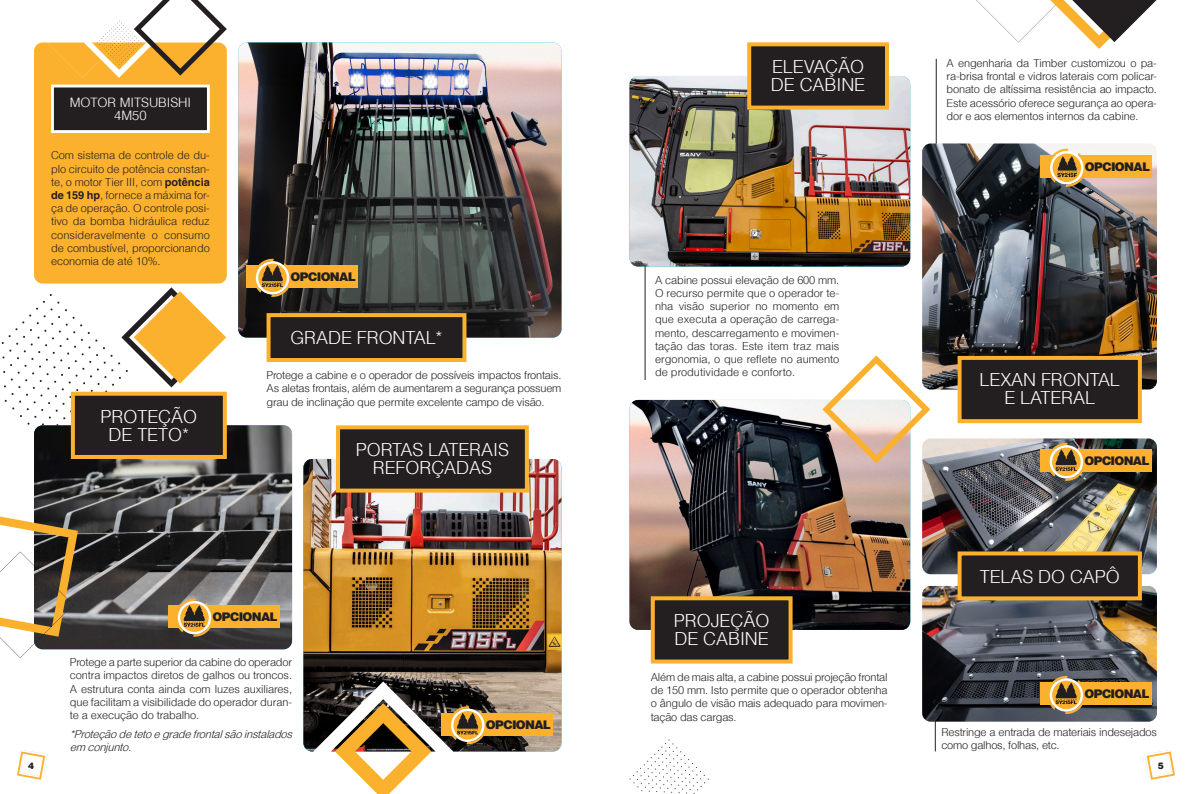
<style>
.page{position:relative;width:1191px;height:794px;background:#fff}
.page>*{position:absolute;margin:0;border:0;box-sizing:border-box;transform-origin:0 0}
.t1{font:300 18px/18px "Helvetica";letter-spacing:-.005em;color:#fff;text-align:center}
.t2{font:300 13px/13px "Helvetica";letter-spacing:-.005em;color:#fff;text-align:center}
.t3{font:900 11.9px "Helvetica";letter-spacing:-.06em;color:#231f20}
.t4{font:300 11px/13.2px "Helvetica";letter-spacing:-.015em;color:#231f20;text-align:justify}
.t5{font:italic 300 11px/13.2px "Helvetica";color:#231f20}
.t6{font:900 9px "Helvetica LT Std";color:#231f20}
.s1{font-weight:700}
</style>
<div class="page">
<img style="left:629px;top:400px;width:281px;height:230px">
<hr style="left:645px;top:255px;width:1px;height:125px;background:#231f20">
<img style="left:303px;top:459px;width:258px;height:292px">
<hr style="left:936px;top:59px;width:1px;height:185px;background:#231f20">
<img style="left:922px;top:143px;width:235px;height:246px">
<div style="left:959px;top:358px;width:180px;height:63px;background:#231f20"></div>
<div style="left:957px;top:356px;width:184px;height:67px;border:4px solid #fbb12e"></div>
<svg style="left:2px;top:287px;width:224px;height:138px"></svg>
<hr style="left:935px;top:707px;width:1px;height:44px;background:#231f20">
<img style="left:922px;top:586px;width:235px;height:135px">
<img style="left:922px;top:438px;width:235px;height:136px">
<div style="left:959px;top:553px;width:180px;height:45px;background:#231f20"></div>
<div style="left:957px;top:551px;width:184px;height:49px;border:4px solid #fbb12e"></div>
<div style="left:34px;top:43px;width:193px;height:240px;background:#fbb12e;border-radius:9px"></div>
<img style="left:238px;top:43px;width:323px;height:294px">
<img style="left:34px;top:425px;width:258px;height:224px">
<img style="left:629px;top:76px;width:281px;height:190px">
<div style="left:268px;top:315px;width:196px;height:45px;background:#231f20"></div>
<div style="left:266px;top:313px;width:200px;height:49px;border:4px solid #fbb12e"></div>
<div style="left:653px;top:598px;width:137px;height:63px;background:#231f20"></div>
<div style="left:651px;top:596px;width:141px;height:67px;border:4px solid #fbb12e"></div>
<div style="left:749px;top:44px;width:138px;height:64px;background:#231f20"></div>
<div style="left:747px;top:42px;width:142px;height:68px;border:4px solid #fbb12e"></div>
<div style="left:73px;top:394px;width:152px;height:63px;background:#231f20"></div>
<div style="left:71px;top:392px;width:156px;height:67px;border:4px solid #fbb12e"></div>
<div style="left:52px;top:86px;width:156px;height:46px;background:#231f20"></div>
<div style="left:51px;top:85px;width:159px;height:48px;border:3px solid #fff"></div>
<svg style="left:822px;top:355px;width:108px;height:108px"></svg>
<svg style="left:34px;top:0;width:193px;height:78px"></svg>
<svg style="left:629px;top:739px;width:80px;height:55px"></svg>
<svg style="left:976px;top:0;width:180px;height:49px"></svg>
<svg style="left:0;top:516px;width:78px;height:142px"></svg>
<div style="left:1040px;top:156px;width:111px;height:22px;background:#fbb12e"></div>
<svg style="left:1047px;top:149px;width:39px;height:38px"></svg>
<div style="left:338px;top:427px;width:189px;height:63px;background:#231f20"></div>
<div style="left:336px;top:425px;width:193px;height:67px;border:4px solid #fbb12e"></div>
<div style="left:441px;top:713px;width:112px;height:22px;background:#fbb12e"></div>
<svg style="left:313px;top:681px;width:174px;height:113px"></svg>
<div style="left:1040px;top:450px;width:111px;height:22px;background:#fbb12e"></div>
<svg style="left:1047px;top:442px;width:38px;height:39px"></svg>
<div style="left:168px;top:605px;width:111px;height:22px;background:#fbb12e"></div>
<svg style="left:175px;top:598px;width:39px;height:39px"></svg>
<div style="left:246px;top:266px;width:111px;height:22px;background:#fbb12e"></div>
<svg style="left:253px;top:259px;width:39px;height:38px"></svg>
<div style="left:1040px;top:683px;width:111px;height:22px;background:#fbb12e"></div>
<svg style="left:1047px;top:676px;width:38px;height:38px"></svg>
<svg style="left:17px;top:750px;width:30px;height:30px"></svg>
<svg style="left:1145px;top:750px;width:30px;height:30px"></svg>
<p class="t2" style="left:70px;top:96px;width:123px">MOTOR MITSUBISHI<br>4M50</p>
<p class="t4" style="left:51px;top:149px;width:160px">Com sistema de controle de du&shy;plo circuito de potência constan&shy;te, o motor Tier III, com <span class="s1">potência de 159 hp</span>, fornece a máxima for&shy;ça de operação. O controle posi&shy;tivo da bomba hidráulica reduz consideravelmente o consumo de combustível, proporcionando economia de até 10%.</p>
<p class="t1" style="left:101px;top:407px;width:98px">PROTEÇÃO<br>DE TETO*</p>
<p class="t3" style="left:291px;top:269px;width:67px">OPCIONAL</p>
<p class="t1" style="left:290px;top:328px;width:154px">GRADE FRONTAL*</p>
<p class="t4" style="left:266px;top:368px;width:296px">Protege a cabine e o operador de possíveis impactos frontais.<br>As aletas frontais, além de aumentarem a segurança possuem grau de inclinação que permite excelente campo de visão.</p>
<p class="t1" style="left:356px;top:440px;width:155px">PORTAS LATERAIS<br>REFORÇADAS</p>
<p class="t3" style="left:212px;top:609px;width:67px">OPCIONAL</p>
<p class="t4" style="left:70px;top:655px;width:224px">Protege a parte superior da cabine do operador contra impactos diretos de galhos ou troncos.<br>A estrutura conta ainda com luzes auxiliares, que facilitam a visibilidade do operador duran&shy;te a execução do trabalho.</p>
<p class="t5" style="left:70px;top:727px;width:227px">*Proteçãodetetoegradefrontalsãoinstalados em conjunto.</p>
<p class="t3" style="left:486px;top:716px;width:67px">OPCIONAL</p>
<p class="t1" style="left:771px;top:57px;width:96px;text-align:left">ELEVAÇÃO<br>DE CABINE</p>
<p class="t4" style="left:655px;top:273px;width:186px">A cabine possui elevação de 600 mm.<br>O recurso permite que o operador te&shy;nha visão superior no momento em que executa a operação de carrega&shy;mento, descarregamento e movimen&shy;tação das toras. Este item traz mais ergonomia, o que reflete no aumento de produtividade e conforto.</p>
<p class="t1" style="left:674px;top:611px;width:97px;text-align:left">PROJEÇÃO<br>DE CABINE</p>
<p class="t4" style="left:651px;top:670px;width:238px">Além de mais alta, a cabine possui projeção frontal de 150 mm. Isto permite que o operador obtenha o ângulo de visão mais adequado para movimen&shy;tação das cargas.</p>
<p class="t4" style="left:946px;top:56px;width:212px">A engenharia da Timber customizou o pa&shy;ra-brisa frontal e vidros laterais com policar&shy;bonato de altíssima resistência ao impacto.<br>Este acessório oferece segurança ao opera&shy;dor e aos elementos internos da cabine.</p>
<p class="t3" style="left:1084px;top:159px;width:67px">OPCIONAL</p>
<p class="t1" style="left:979px;top:370px;width:142px">LEXAN FRONTAL<br>E LATERAL</p>
<p class="t3" style="left:1084px;top:453px;width:67px">OPCIONAL</p>
<p class="t1" style="left:979px;top:567px;width:141px">TELAS DO CAPÔ</p>
<p class="t3" style="left:1084px;top:686px;width:67px">OPCIONAL</p>
<p class="t4" style="left:941px;top:725px;width:217px">Restringe a entrada de materiais indesejados como galhos, folhas, etc.</p>
<p class="t6" style="left:28px;top:760px;width:8px">4</p>
<p class="t6" style="left:1158px;top:760px;width:8px">5</p>
</div>
